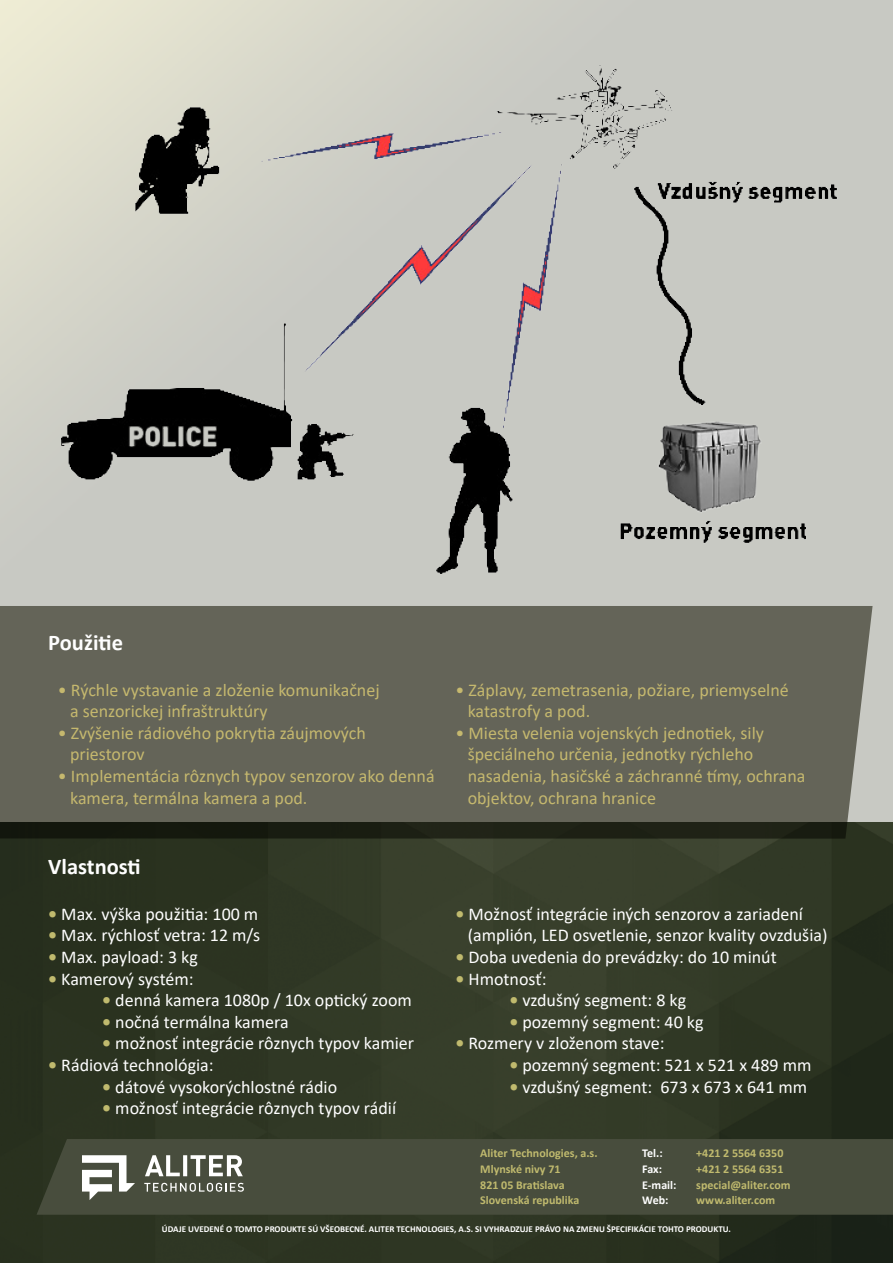
<style>
.page{position:relative;width:893px;height:1263px;background:#fff}
.page>*{position:absolute;margin:0;border:0;box-sizing:border-box;transform-origin:0 0}
.t1{font:700 22.5px "Calibri";color:#fefefe}
.t2{font:18px/21.6px "Calibri";color:#fefefe}
.t3{font:18px/21.6px "Calibri";color:#c5b86e}
.t4{font:700 12px "Calibri";color:#c0ba6e}
.t5{font:700 12px "Calibri";color:#fefefe}
.t6{font:700 9px "Calibri";color:#fff}
.s1{font-weight:700;color:#c0ba6e}
</style>
<div class="page">
<img style="left:0;top:822px;width:893px;height:441px">
<div style="left:37px;top:1139px;width:856px;height:76px;background:#484d3d"></div>
<svg style="left:145px;top:1155px;width:98px;height:21px"></svg>
<svg style="left:82px;top:1155px;width:53px;height:45px"></svg>
<svg style="left:144px;top:1183px;width:100px;height:9px"></svg>
<img style="left:54px;top:63px;width:785px;height:520px">
<svg style="left:0;top:606px;width:873px;height:233px;background:#606054"></svg>
<p class="t1" style="left:48px;top:626px;width:76px">Použitie</p>
<p class="t3" style="left:70px;top:678px;width:311px;text-indent:-12px">• Rýchle vystavanie a zloženie komunikačnej a senzorickej infraštruktúry</p>
<p class="t3" style="left:70px;top:721px;width:297px;text-indent:-12px">• Zvýšenie rádiového pokrytia záujmových priestorov</p>
<p class="t3" style="left:70px;top:765px;width:366px;text-indent:-12px">• Implementácia rôznych typov senzorov ako denná kamera, termálna kamera a pod.</p>
<p class="t1" style="left:48px;top:850px;width:94px">Vlastnosti</p>
<p class="t2" style="left:48px;top:902px;width:212px"><span class="s1">•</span> Max. výška použitia: 100 m</p>
<p class="t2" style="left:48px;top:924px;width:213px"><span class="s1">•</span> Max. rýchlosť vetra: 12 m/s</p>
<p class="t2" style="left:48px;top:946px;width:151px"><span class="s1">•</span> Max. payload: 3 kg</p>
<p class="t2" style="left:48px;top:967px;width:147px"><span class="s1">•</span> Kamerový systém:</p>
<p class="t2" style="left:102px;top:989px;width:311px"><span class="s1">•</span> denná kamera 1080p / 10x optický zoom</p>
<p class="t2" style="left:102px;top:1010px;width:188px"><span class="s1">•</span> nočná termálna kamera</p>
<p class="t2" style="left:102px;top:1032px;width:313px"><span class="s1">•</span> možnosť integrácie rôznych typov kamier</p>
<p class="t2" style="left:48px;top:1054px;width:167px"><span class="s1">•</span> Rádiová technológia:</p>
<p class="t2" style="left:102px;top:1075px;width:236px"><span class="s1">•</span> dátové vysokorýchlostné rádio</p>
<p class="t2" style="left:102px;top:1097px;width:295px"><span class="s1">•</span> možnosť integrácie rôznych typov rádií</p>
<p class="t3" style="left:468px;top:678px;width:323px;text-indent:-12px">• Záplavy, zemetrasenia, požiare, priemyselné katastrofy a pod.</p>
<p class="t3" style="left:468px;top:721px;width:339px;text-indent:-12px">• Miesta velenia vojenských jednotiek, sily špeciálneho určenia, jednotky rýchleho nasadenia, hasičské a záchranné tímy, ochrana objektov, ochrana hranice</p>
<p class="t2" style="left:468px;top:902px;width:361px;text-indent:-12px"><span class="s1">•</span> Možnosť integrácie iných senzorov a zariadení (amplión, LED osvetlenie, senzor kvality ovzdušia)</p>
<p class="t2" style="left:455px;top:946px;width:323px"><span class="s1">•</span> Doba uvedenia do prevádzky: do 10 minút</p>
<p class="t2" style="left:455px;top:967px;width:92px"><span class="s1">•</span> Hmotnosť:</p>
<p class="t2" style="left:509px;top:989px;width:178px"><span class="s1">•</span> vzdušný segment: 8 kg</p>
<p class="t2" style="left:509px;top:1010px;width:196px"><span class="s1">•</span> pozemný segment: 40 kg</p>
<p class="t2" style="left:455px;top:1032px;width:211px"><span class="s1">•</span> Rozmery v zloženom stave:</p>
<p class="t2" style="left:509px;top:1054px;width:303px"><span class="s1">•</span> pozemný segment: 521 x 521 x 489 mm</p>
<p class="t2" style="left:509px;top:1075px;width:299px"><span class="s1">•</span> vzdušný segment: 673 x 673 x 641 mm</p>
<p class="t4" style="left:480px;top:1144px;width:119px">Aliter Technologies, a.s.</p>
<p class="t5" style="left:642px;top:1144px;width:22px">Tel.:</p>
<p class="t4" style="left:696px;top:1144px;width:89px">+421 2 5564 6350</p>
<p class="t4" style="left:480px;top:1160px;width:82px">Mlynské nivy 71</p>
<p class="t5" style="left:642px;top:1160px;width:21px">Fax:</p>
<p class="t4" style="left:696px;top:1160px;width:89px">+421 2 5564 6351</p>
<p class="t4" style="left:480px;top:1176px;width:86px">821 05 Bratislava</p>
<p class="t5" style="left:642px;top:1176px;width:36px">E-mail:</p>
<p class="t4" style="left:696px;top:1176px;width:96px">special@aliter.com</p>
<p class="t4" style="left:480px;top:1192px;width:101px">Slovenská republika</p>
<p class="t5" style="left:642px;top:1192px;width:28px">Web:</p>
<p class="t4" style="left:696px;top:1192px;width:80px">www.aliter.com</p>
<p class="t6" style="left:162px;top:1223px;width:571px">ÚDAJE UVEDENÉ O TOMTO PRODUKTE SÚ VŠEOBECNÉ. ALITER TECHNOLOGIES, A.S. SI VYHRADZUJE PRÁVO NA ZMENU ŠPECIFIKÁCIE TOHTO PRODUKTU.</p>
</div>
